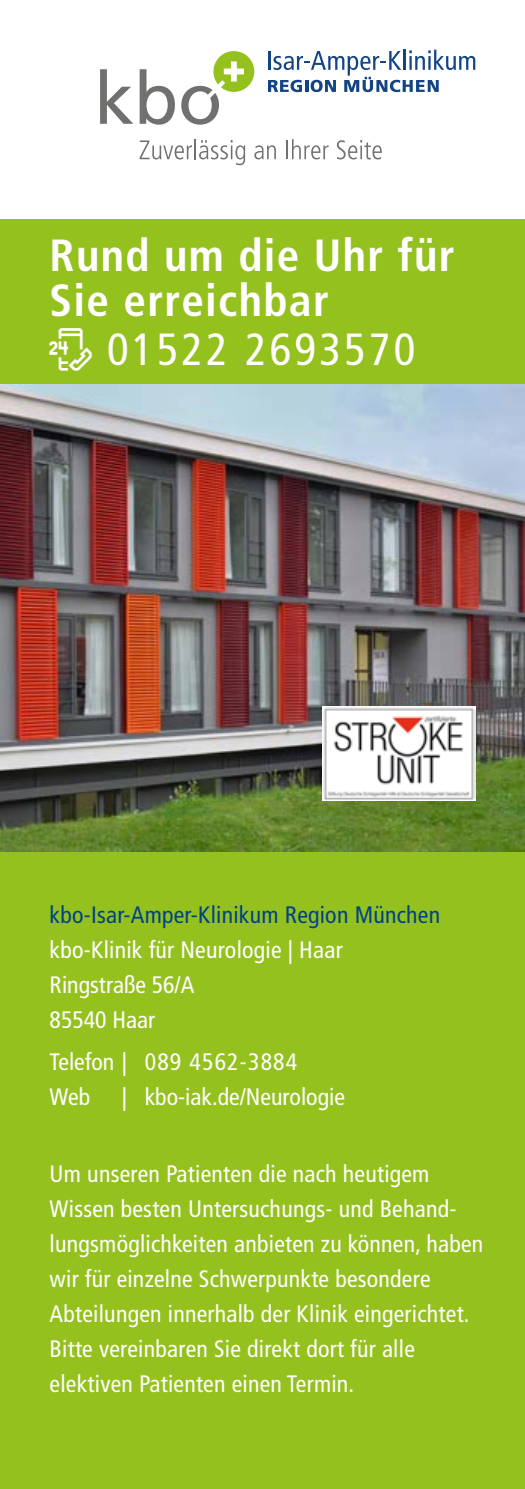
<style>
.page{position:relative;width:525px;height:1489px;background:#fff}
.page>*{position:absolute;margin:0;border:0;box-sizing:border-box;transform-origin:0 0}
.t1{font:700 condensed 45px/45px "Frutiger LT Com";letter-spacing:.03em;color:#fff}
.t2{font:condensed 45px "Frutiger LT Com";letter-spacing:.07em;color:#fff}
.t3{font:condensed 23.75px/35px "Frutiger LT Com";letter-spacing:.01em;color:#fff}
.t4{font:condensed 23.75px "Frutiger LT Com";letter-spacing:.01em;color:#004289}
</style>
<div class="page">
<div style="left:0;top:220px;width:524px;height:1268px;background:#95c11f"></div>
<img style="left:0;top:384px;width:524px;height:467px">
<img style="left:322px;top:706px;width:153px;height:94px">
<svg style="left:100px;top:69px;width:33px;height:55px"></svg>
<svg style="left:140px;top:69px;width:35px;height:56px"></svg>
<svg style="left:181px;top:51px;width:73px;height:74px"></svg>
<svg style="left:139px;top:140px;width:53px;height:19px"></svg>
<hr style="left:194px;top:139px;width:2px;height:20px;background:#70706f">
<svg style="left:199px;top:140px;width:46px;height:25px"></svg>
<svg style="left:254px;top:145px;width:22px;height:14px"></svg>
<svg style="left:286px;top:139px;width:42px;height:20px"></svg>
<svg style="left:337px;top:140px;width:44px;height:19px"></svg>
<svg style="left:268px;top:50px;width:207px;height:42px"></svg>
<h1 class="t1" style="left:50px;top:232px;width:406px">Rund um die Uhr für<br>Sie erreichbar</h1>
<h1 class="t2" style="left:107px;top:323px;width:309px">01522 2693570</h1>
<p class="t4" style="left:50px;top:900px;width:392px">kbo-Isar-Amper-Klinikum Region München</p>
<p class="t3" style="left:50px;top:932px;width:294px">kbo-Klinik für Neurologie | Haar<br>Ringstraße 56/A<br>85540 Haar</p>
<p class="t3" style="left:50px;top:1044px;width:249px">Telefon | 089 4562-3884<br>Web</p>
<p class="t3" style="left:122px;top:1079px;width:224px">| kbo-iak.de/Neurologie</p>
<p class="t3" style="left:50px;top:1156px;width:435px">Um unseren Patienten die nach heutigem Wissen besten Untersuchungs- und Behand&shy;lungsmöglichkeiten anbieten zu können, haben wir für einzelne Schwerpunkte besondere Abteilungen innerhalb der Klinik eingerichtet.<br>Bitte vereinbaren Sie direkt dort für alle elektiven Patienten einen Termin.</p>
</div>
